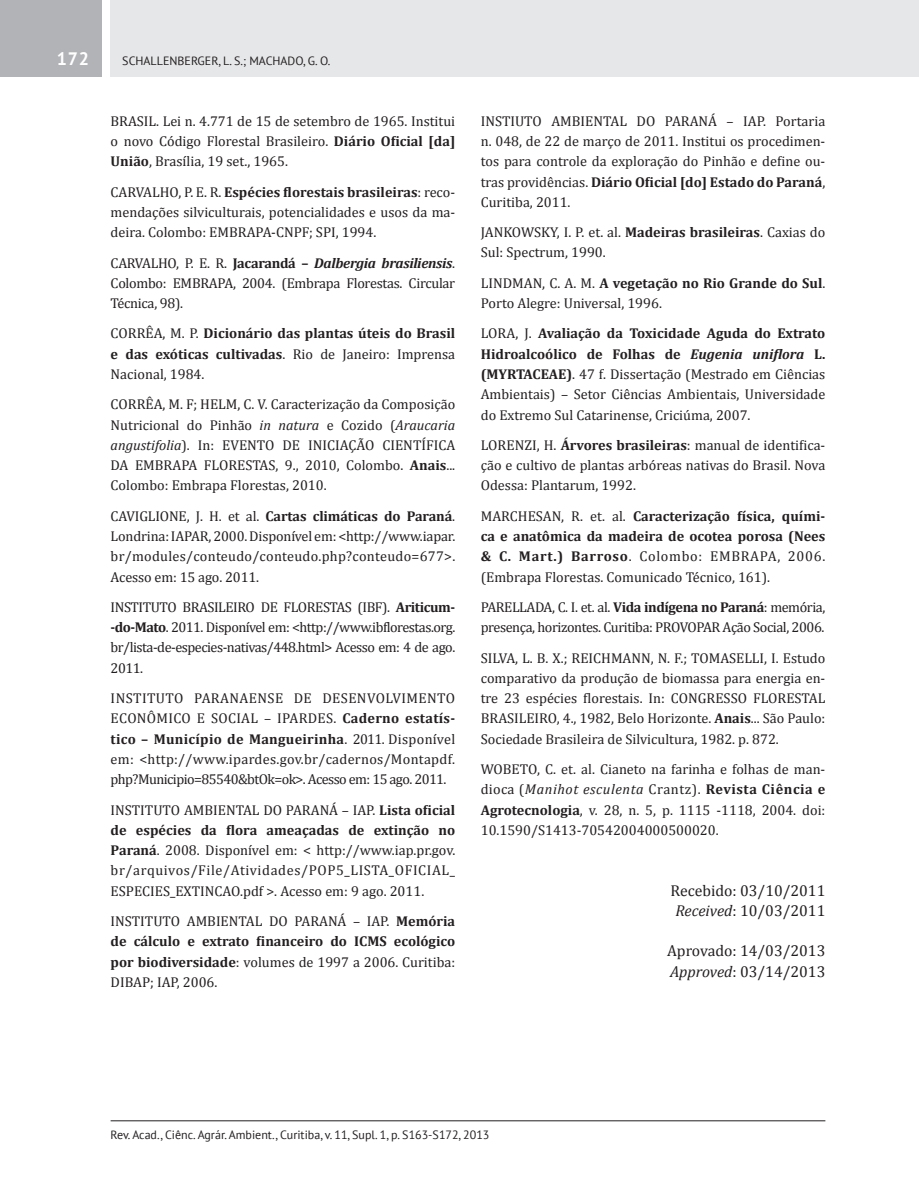
<style>
.page{position:relative;width:919px;height:1191px;background:#fff}
.page>*{position:absolute;margin:0;border:0;box-sizing:border-box;transform-origin:0 0}
.t1{font:700 18px "PT Sans";color:#fff}
.t2{font:15.75px/20.2px "Cambria";color:#231f20;text-align:center}
.t3{font:14.25px/20.2px "Cambria";color:#231f20;text-align:justify}
.t4{font:700 14.25px/20.2px "Cambria";color:#231f20;text-align:justify}
.t5{font:14.25px/20.2px "Cambria";letter-spacing:-.03em;color:#231f20}
.t6{font:12px "PT Sans";color:#231f20}
.s1{font-weight:700}
.s2{font-weight:700;font-style:italic}
.s3{font-weight:400}
.s4{font-style:italic}
</style>
<div class="page">
<div style="left:111px;top:0;width:807px;height:77px;background:#e6e7e9"></div>
<div style="left:0;top:0;width:102px;height:77px;background:#b2b3b7"></div>
<hr style="left:111px;top:1120px;width:714px;height:1px;background:#231f20">
<p class="t1" style="left:57px;top:47px;width:34px">172</p>
<p class="t6" style="left:122px;top:53px;width:210px">SCHALLENBERGER, L. S.; MACHADO, G. O.</p>
<p class="t3" style="left:111px;top:111px;width:346px">BRASIL. Lei n. 4.771 de 15 de setembro de 1965. Institui o novo Código Florestal Brasileiro. <span class="s1">Diário Oficial [da] União</span>, Brasília, 19 set., 1965.</p>
<p class="t3" style="left:111px;top:182px;width:346px">CARVALHO, P. E. R. <span class="s1">Espécies florestais brasileiras</span>: reco&shy;mendações silviculturais, potencialidades e usos da ma&shy;deira. Colombo: EMBRAPA-CNPF; SPI, 1994.</p>
<p class="t3" style="left:111px;top:252px;width:346px">CARVALHO, P. E. R. <span class="s1">Jacarandá –</span> <span class="s2">Dalbergia brasiliensis</span>.<br>Colombo: EMBRAPA, 2004. (Embrapa Florestas. Circular Técnica, 98).</p>
<p class="t4" style="left:111px;top:323px;width:346px"><span class="s3">CORRÊA, M. P.</span> Dicionário das plantas úteis do Brasil e das exóticas cultivadas<span class="s3">. Rio de Janeiro: Imprensa Nacional, 1984.</span></p>
<p class="t3" style="left:111px;top:394px;width:346px">CORRÊA, M. F; HELM, C. V. Caracterização da Composição Nutricional do Pinhão <span class="s4">in natura</span> e Cozido (<span class="s4">Araucaria angustifolia</span>). In: EVENTO DE INICIAÇÃO CIENTÍFICA DA EMBRAPA FLORESTAS, 9., 2010, Colombo. <span class="s1">Anais</span>...<br>Colombo: Embrapa Florestas, 2010.</p>
<p class="t3" style="left:111px;top:506px;width:346px">CAVIGLIONE, J. H. et al. <span class="s1">Cartas climáticas do Paraná</span>.<br>Londrina: IAPAR, 2000. Disponível em: &lt;http://www.iapar. br/modules/conteudo/conteudo.php?conteudo=677&gt;.<br>Acesso em: 15 ago. 2011.</p>
<p class="t3" style="left:111px;top:597px;width:346px">INSTITUTO BRASILEIRO DE FLORESTAS (IBF). <span class="s1">Ariticum--do-Mato</span>. 2011. Disponível em: &lt;http://www.ibflorestas.org. br/lista-de-especies-nativas/448.html&gt; Acesso em: 4 de ago.<br>2011.</p>
<p class="t3" style="left:111px;top:688px;width:346px">INSTITUTO PARANAENSE DE DESENVOLVIMENTO ECONÔMICO E SOCIAL – IPARDES. <span class="s1">Caderno estatís&shy;tico – Município de Mangueirinha</span>. 2011. Disponível em: &lt;http://www.ipardes.gov.br/cadernos/Montapdf. php?Municipio=85540&amp;btOk=ok&gt;. Acesso em: 15 ago. 2011.</p>
<p class="t3" style="left:111px;top:799px;width:346px">INSTITUTO AMBIENTAL DO PARANÁ – IAP. <span class="s1">Lista oficial de espécies da flora ameaçadas de extinção no Paraná</span>. 2008. Disponível em: &lt; http://www.iap.pr.gov. br/arquivos/File/Atividades/POP5_LISTA_OFICIAL_ ESPECIES_EXTINCAO.pdf &gt;. Acesso em: 9 ago. 2011.</p>
<p class="t3" style="left:111px;top:911px;width:346px">INSTITUTO AMBIENTAL DO PARANÁ – IAP. <span class="s1">Memória de cálculo e extrato financeiro do ICMS ecológico por biodiversidade</span>: volumes de 1997 a 2006. Curitiba:<br>DIBAP; IAP, 2006.</p>
<p class="t3" style="left:480px;top:111px;width:346px">INSTIUTO AMBIENTAL DO PARANÁ – IAP. Portaria n. 048, de 22 de março de 2011. Institui os procedimen&shy;tos para controle da exploração do Pinhão e define ou&shy;tras providências. <span class="s1">Diário Oficial [do] Estado do Paraná</span>, Curitiba, 2011.</p>
<p class="t3" style="left:480px;top:222px;width:346px">JANKOWSKY, I. P. et. al. <span class="s1">Madeiras brasileiras</span>. Caxias do<br>Sul: Spectrum, 1990.</p>
<p class="t3" style="left:480px;top:273px;width:346px">LINDMAN, C. A. M. <span class="s1">A vegetação no Rio Grande do Sul</span>.<br>Porto Alegre: Universal, 1996.</p>
<p class="t3" style="left:480px;top:323px;width:346px">LORA, J. <span class="s1">Avaliação da Toxicidade Aguda do Extrato Hidroalcoólico de Folhas de</span> <span class="s2">Eugenia uniflora</span> <span class="s1">L. (MYRTACEAE)</span>. 47 f. Dissertação (Mestrado em Ciências Ambientais) – Setor Ciências Ambientais, Universidade do Extremo Sul Catarinense, Criciúma, 2007.</p>
<p class="t3" style="left:480px;top:435px;width:346px">LORENZI, H. <span class="s1">Árvores brasileiras</span>: manual de identifica&shy;ção e cultivo de plantas arbóreas nativas do Brasil. Nova Odessa: Plantarum, 1992.</p>
<p class="t4" style="left:480px;top:505px;width:346px"><span class="s3">MARCHESAN, R. et. al.</span> Caracterização física, quími&shy;ca e anatômica da madeira de ocotea porosa (Nees &amp; C. Mart.) Barroso<span class="s3">. Colombo: EMBRAPA, 2006. (Embrapa Florestas. Comunicado Técnico, 161).</span></p>
<p class="t5" style="left:480px;top:597px;width:346px">PARELLADA, C. I. et. al. <span class="s1">Vida indígena no Paraná</span>: memória, presença, horizontes. Curitiba: PROVOPAR Ação Social, 2006.</p>
<p class="t3" style="left:480px;top:647px;width:346px">SILVA, L. B. X.; REICHMANN, N. F.; TOMASELLI, I. Estudo comparativo da produção de biomassa para energia en&shy;tre 23 espécies florestais. In: CONGRESSO FLORESTAL BRASILEIRO, 4., 1982, Belo Horizonte. <span class="s1">Anais</span>... São Paulo:<br>Sociedade Brasileira de Silvicultura, 1982. p. 872.</p>
<p class="t3" style="left:480px;top:759px;width:346px">WOBETO, C. et. al. Cianeto na farinha e folhas de man&shy;dioca (<span class="s4">Manihot esculenta</span> Crantz). <span class="s1">Revista Ciência e Agrotecnologia</span>, v. 28, n. 5, p. 1115 -1118, 2004. doi:<br>10.1590/S1413-70542004000500020.</p>
<p class="t2" style="left:670px;top:880px;width:156px">Recebido: 03/10/2011<br><span class="s4">Received</span>: 10/03/2011</p>
<p class="t2" style="left:667px;top:940px;width:160px;text-align:left">Aprovado: 14/03/2013<br><span class="s4">Approved</span>: 03/14/2013</p>
<p class="t6" style="left:111px;top:1126px;width:380px">Rev. Acad., Ciênc. Agrár. Ambient., Curitiba, v. 11, Supl. 1, p. S163-S172, 2013</p>
</div>
